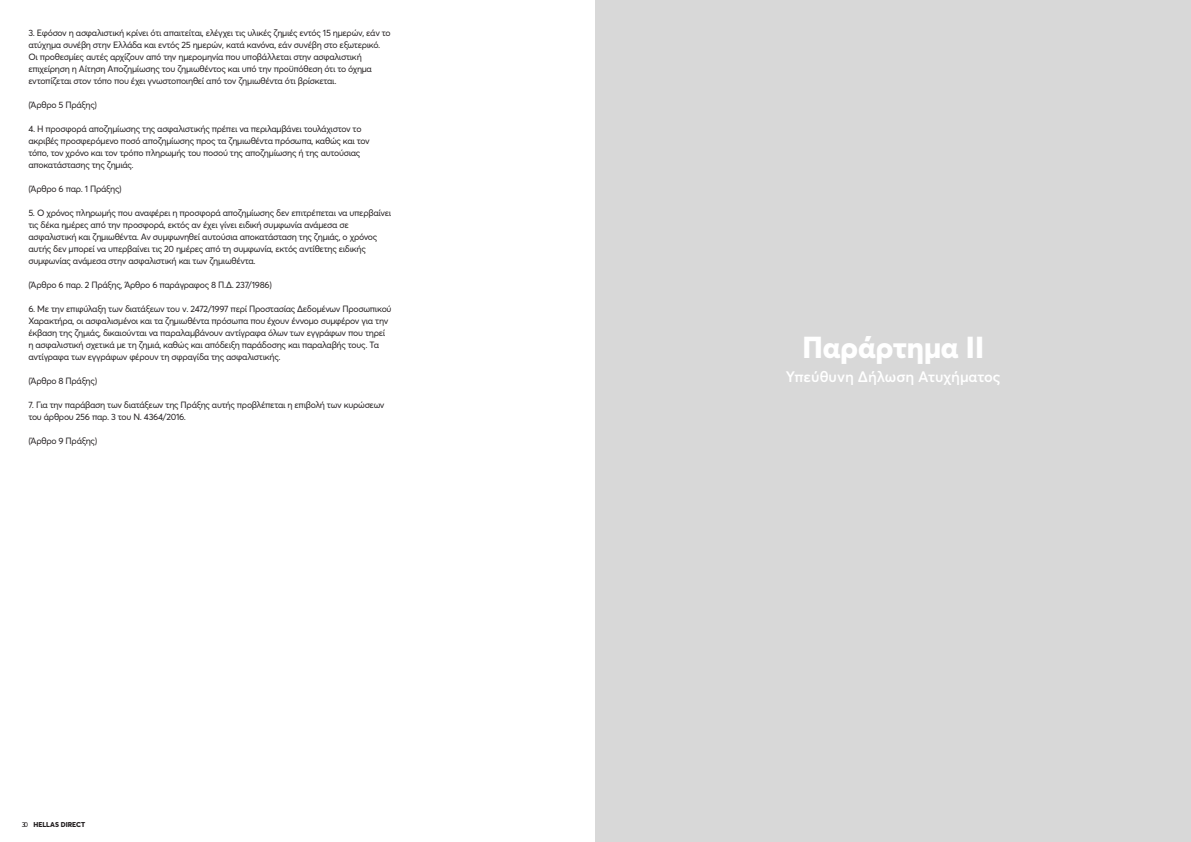
<style>
.page{position:relative;width:1191px;height:842px;background:#fff}
.page>*{position:absolute;margin:0;border:0;box-sizing:border-box;transform-origin:0 0}
.t1{font:800 30px "Averta Std";color:#fff}
.t2{font:600 15px "Averta Std";color:#fff}
.t3{font:9px/12px "Averta Std";letter-spacing:-.03em;color:#231f20}
.t4{font:800 7px "Averta Std";color:#231f20}
.s1{font-weight:400}
</style>
<div class="page">
<div style="left:595px;top:0;width:596px;height:842px;background:#d8d8d8"></div>
<p class="t3" style="left:28px;top:27px;width:364px">3. Εφόσον η ασφαλιστική κρίνει ότι απαιτείται, ελέγχει τις υλικές ζημιές εντός 15 ημερών, εάν το ατύχημα συνέβη στην Ελλάδα και εντός 25 ημερών, κατά κανόνα, εάν συνέβη στο εξωτερικό.<br>Οι προθεσμίες αυτές αρχίζουν από την ημερομηνία που υποβάλλεται στην ασφαλιστική επιχείρηση η Αίτηση Αποζημίωσης του ζημιωθέντος και υπό την προϋπόθεση ότι το όχημα εντοπίζεται στον τόπο που έχει γνωστοποιηθεί από τον ζημιωθέντα ότι βρίσκεται.</p>
<p class="t3" style="left:28px;top:99px;width:70px">(Άρθρο 5 Πράξης)</p>
<p class="t3" style="left:28px;top:123px;width:343px">4. Η προσφορά αποζημίωσης της ασφαλιστικής πρέπει να περιλαμβάνει τουλάχιστον το ακριβές προσφερόμενο ποσό αποζημίωσης προς τα ζημιωθέντα πρόσωπα, καθώς και τον τόπο, τον χρόνο και τον τρόπο πληρωμής του ποσού της αποζημίωσης ή της αυτούσιας αποκατάστασης της ζημιάς.</p>
<p class="t3" style="left:28px;top:183px;width:95px">(Άρθρο 6 παρ. 1 Πράξης)</p>
<p class="t3" style="left:28px;top:207px;width:364px">5. Ο χρόνος πληρωμής που αναφέρει η προσφορά αποζημίωσης δεν επιτρέπεται να υπερβαίνει τις δέκα ημέρες από την προσφορά, εκτός αν έχει γίνει ειδική συμφωνία ανάμεσα σε ασφαλιστική και ζημιωθέντα. Αν συμφωνηθεί αυτούσια αποκατάσταση της ζημιάς, ο χρόνος αυτής δεν μπορεί να υπερβαίνει τις 20 ημέρες από τη συμφωνία, εκτός αντίθετης ειδικής συμφωνίας ανάμεσα στην ασφαλιστική και των ζημιωθέντα.</p>
<p class="t3" style="left:28px;top:279px;width:245px">(Άρθρο 6 παρ. 2 Πράξης, Άρθρο 6 παράγραφος 8 Π.Δ. 237/1986)</p>
<p class="t3" style="left:28px;top:303px;width:365px">6. Με την επιφύλαξη των διατάξεων του ν. 2472/1997 περί Προστασίας Δεδομένων Προσωπικού Χαρακτήρα, οι ασφαλισμένοι και τα ζημιωθέντα πρόσωπα που έχουν έννομο συμφέρον για την έκβαση της ζημιάς, δικαιούνται να παραλαμβάνουν αντίγραφα όλων των εγγράφων που τηρεί η ασφαλιστική σχετικά με τη ζημιά, καθώς και απόδειξη παράδοσης και παραλαβής τους. Τα αντίγραφα των εγγράφων φέρουν τη σφραγίδα της ασφαλιστικής.</p>
<p class="t3" style="left:28px;top:375px;width:70px">(Άρθρο 8 Πράξης)</p>
<p class="t3" style="left:28px;top:399px;width:358px">7. Για την παράβαση των διατάξεων της Πράξης αυτής προβλέπεται η επιβολή των κυρώσεων του άρθρου 256 παρ. 3 του Ν. 4364/2016.</p>
<p class="t3" style="left:28px;top:435px;width:70px">(Άρθρο 9 Πράξης)</p>
<p class="t4" style="left:22px;top:820px;width:65px"><span class="s1">30</span> HELLAS DIRECT</p>
<p class="t1" style="left:802px;top:328px;width:183px">Παράρτημα ΙI</p>
<p class="t2" style="left:786px;top:367px;width:216px">Υπεύθυνη Δήλωση Ατυχήματος</p>
</div>
